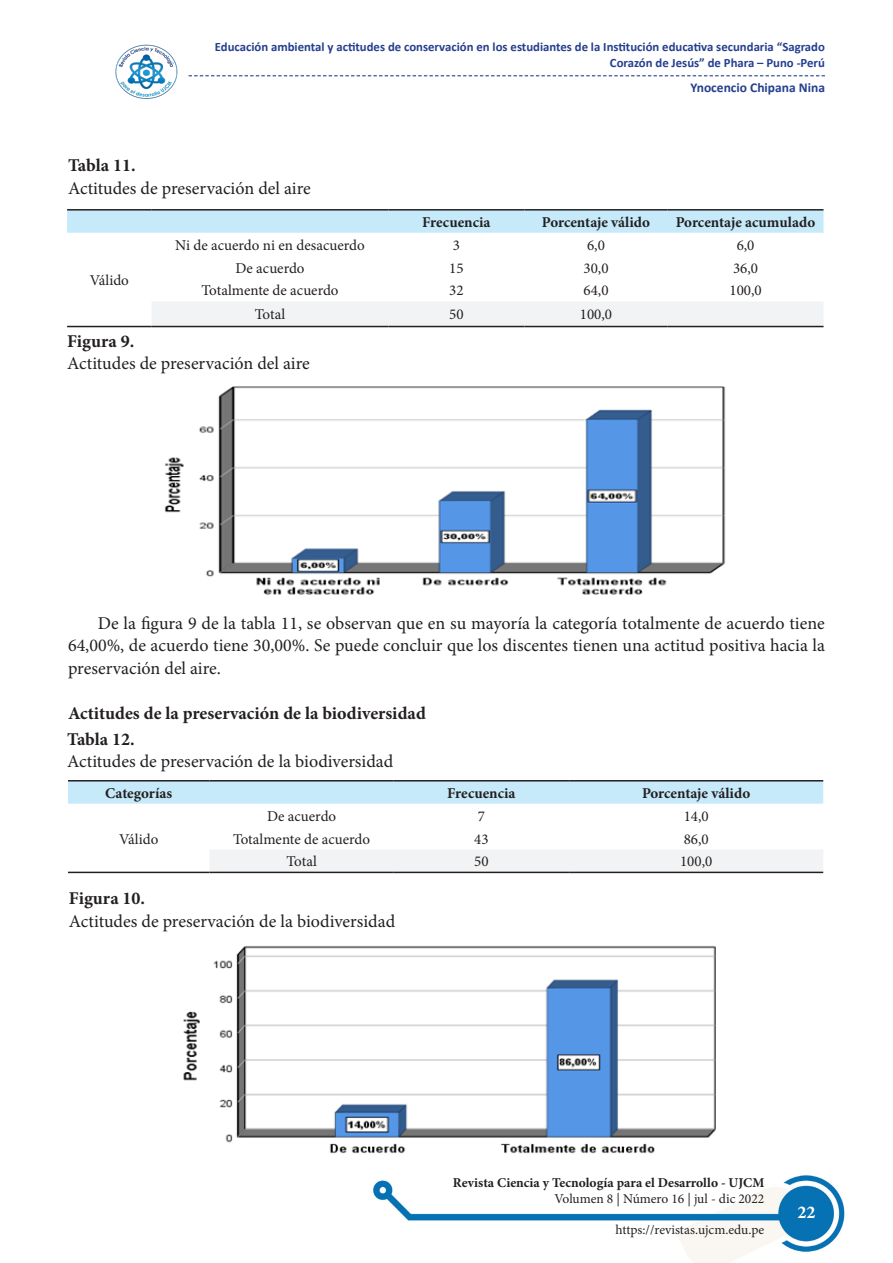
<style>
.page{position:relative;width:893px;height:1263px;background:#fff}
.page>*{position:absolute;margin:0;border:0;box-sizing:border-box;transform-origin:0 0}
.t1{font:18px/22.5px "Minion Pro";color:#231f20;text-align:justify}
.t2{font:700 18px "Minion Pro";color:#231f20}
.t3{font:700 18px "Minion Pro";color:#fff}
.t4{font:15px "Minion Pro";color:#231f20}
.t5{font:700 15px "Minion Pro";color:#231f20}
.t6{font:13.5px "Minion Pro";color:#231f20}
.t7{font:700 13.5px "Minion Pro";color:#231f20}
.t8{font:700 13.5px "Calibri";color:#253f8e}
.t9{font:700 12.75px/16.5px "Calibri";color:#253f8e;text-align:right}
</style>
<div class="page">
<img style="left:67px;top:75px;width:778px;height:1188px">
<svg style="left:189px;top:75px;width:636px;height:1px"></svg>
<img style="left:113px;top:44px;width:66px;height:57px">
<div style="left:67px;top:211px;width:756px;height:22px;background:#c6eafa"></div>
<div style="left:152px;top:301px;width:671px;height:25px;background:#f2f3f4"></div>
<hr style="left:67px;top:209px;width:85px;height:2px;background:#231f20">
<hr style="left:152px;top:209px;width:236px;height:2px;background:#231f20">
<hr style="left:388px;top:209px;width:136px;height:2px;background:#231f20">
<hr style="left:524px;top:209px;width:144px;height:2px;background:#231f20">
<hr style="left:668px;top:209px;width:155px;height:2px;background:#231f20">
<hr style="left:67px;top:326px;width:85px;height:1px;background:#231f20">
<hr style="left:152px;top:326px;width:236px;height:1px;background:#231f20">
<hr style="left:388px;top:326px;width:136px;height:1px;background:#231f20">
<hr style="left:524px;top:326px;width:144px;height:1px;background:#231f20">
<hr style="left:668px;top:326px;width:155px;height:1px;background:#231f20">
<img style="left:159px;top:384px;width:575px;height:217px">
<svg style="left:68px;top:781px;width:755px;height:23px"></svg>
<div style="left:209px;top:849px;width:614px;height:23px;background:#f2f3f4"></div>
<hr style="left:68px;top:780px;width:141px;height:1px;background:#231f20">
<hr style="left:209px;top:780px;width:185px;height:1px;background:#231f20">
<hr style="left:394px;top:780px;width:175px;height:1px;background:#231f20">
<hr style="left:569px;top:780px;width:254px;height:1px;background:#231f20">
<hr style="left:68px;top:872px;width:141px;height:1px;background:#231f20">
<hr style="left:209px;top:872px;width:185px;height:1px;background:#231f20">
<hr style="left:394px;top:872px;width:175px;height:1px;background:#231f20">
<hr style="left:569px;top:872px;width:254px;height:1px;background:#231f20">
<img style="left:176px;top:941px;width:545px;height:219px">
<p class="t9" style="left:215px;top:38px;width:612px">Educación ambiental y actitudes de conservación en los estudiantes de la Institución educativa secundaria “Sagrado<br>Corazón de Jesús” de Phara – Puno -Perú</p>
<p class="t8" style="left:690px;top:78px;width:136px">Ynocencio Chipana Nina</p>
<p class="t2" style="left:68px;top:153px;width:69px">Tabla 11.</p>
<p class="t1" style="left:68px;top:177px;width:244px">Actitudes de preservación del aire</p>
<p class="t5" style="left:422px;top:211px;width:70px">Frecuencia</p>
<p class="t5" style="left:542px;top:211px;width:110px">Porcentaje válido</p>
<p class="t5" style="left:676px;top:211px;width:141px">Porcentaje acumulado</p>
<p class="t4" style="left:90px;top:270px;width:41px">Válido</p>
<p class="t4" style="left:175px;top:235px;width:191px">Ni de acuerdo ni en desacuerdo</p>
<p class="t4" style="left:453px;top:235px;width:9px">3</p>
<p class="t4" style="left:587px;top:235px;width:19px">6,0</p>
<p class="t4" style="left:737px;top:235px;width:19px">6,0</p>
<p class="t4" style="left:235px;top:258px;width:71px">De acuerdo</p>
<p class="t4" style="left:449px;top:258px;width:16px">15</p>
<p class="t4" style="left:583px;top:258px;width:27px">30,0</p>
<p class="t4" style="left:733px;top:258px;width:27px">36,0</p>
<p class="t4" style="left:201px;top:281px;width:139px">Totalmente de acuerdo</p>
<p class="t4" style="left:449px;top:281px;width:16px">32</p>
<p class="t4" style="left:583px;top:281px;width:27px">64,0</p>
<p class="t4" style="left:729px;top:281px;width:34px">100,0</p>
<p class="t4" style="left:255px;top:305px;width:32px">Total</p>
<p class="t4" style="left:449px;top:305px;width:16px">50</p>
<p class="t4" style="left:580px;top:305px;width:34px">100,0</p>
<p class="t2" style="left:67px;top:328px;width:69px">Figura 9.</p>
<p class="t1" style="left:67px;top:352px;width:244px">Actitudes de preservación del aire</p>
<p class="t1" style="left:68px;top:612px;width:758px;text-indent:30px">De la figura 9 de la tabla 11, se observan que en su mayoría la categoría totalmente de acuerdo tiene 64,00%, de acuerdo tiene 30,00%. Se puede concluir que los discentes tienen una actitud positiva hacia la preservación del aire.</p>
<p class="t2" style="left:68px;top:700px;width:359px">Actitudes de la preservación de la biodiversidad</p>
<p class="t2" style="left:67px;top:726px;width:69px">Tabla 12.</p>
<p class="t1" style="left:67px;top:750px;width:328px">Actitudes de preservación de la biodiversidad</p>
<p class="t5" style="left:105px;top:782px;width:68px">Categorías</p>
<p class="t5" style="left:447px;top:782px;width:70px">Frecuencia</p>
<p class="t5" style="left:642px;top:782px;width:110px">Porcentaje válido</p>
<p class="t4" style="left:119px;top:829px;width:41px">Válido</p>
<p class="t4" style="left:267px;top:806px;width:71px">De acuerdo</p>
<p class="t4" style="left:478px;top:806px;width:9px">7</p>
<p class="t4" style="left:684px;top:806px;width:27px">14,0</p>
<p class="t4" style="left:233px;top:829px;width:139px">Totalmente de acuerdo</p>
<p class="t4" style="left:474px;top:829px;width:16px">43</p>
<p class="t4" style="left:684px;top:829px;width:27px">86,0</p>
<p class="t4" style="left:286px;top:851px;width:32px">Total</p>
<p class="t4" style="left:474px;top:851px;width:16px">50</p>
<p class="t4" style="left:680px;top:851px;width:34px">100,0</p>
<p class="t2" style="left:69px;top:886px;width:78px">Figura 10.</p>
<p class="t1" style="left:69px;top:910px;width:328px">Actitudes de preservación de la biodiversidad</p>
<p class="t7" style="left:453px;top:1173px;width:313px">Revista Ciencia y Tecnología para el Desarrollo - UJCM</p>
<p class="t6" style="left:554px;top:1189px;width:211px">Volumen 8 | Número 16 | jul - dic 2022</p>
<p class="t6" style="left:616px;top:1220px;width:150px">https://revistas.ujcm.edu.pe</p>
<p class="t3" style="left:797px;top:1199px;width:19px">22</p>
</div>
